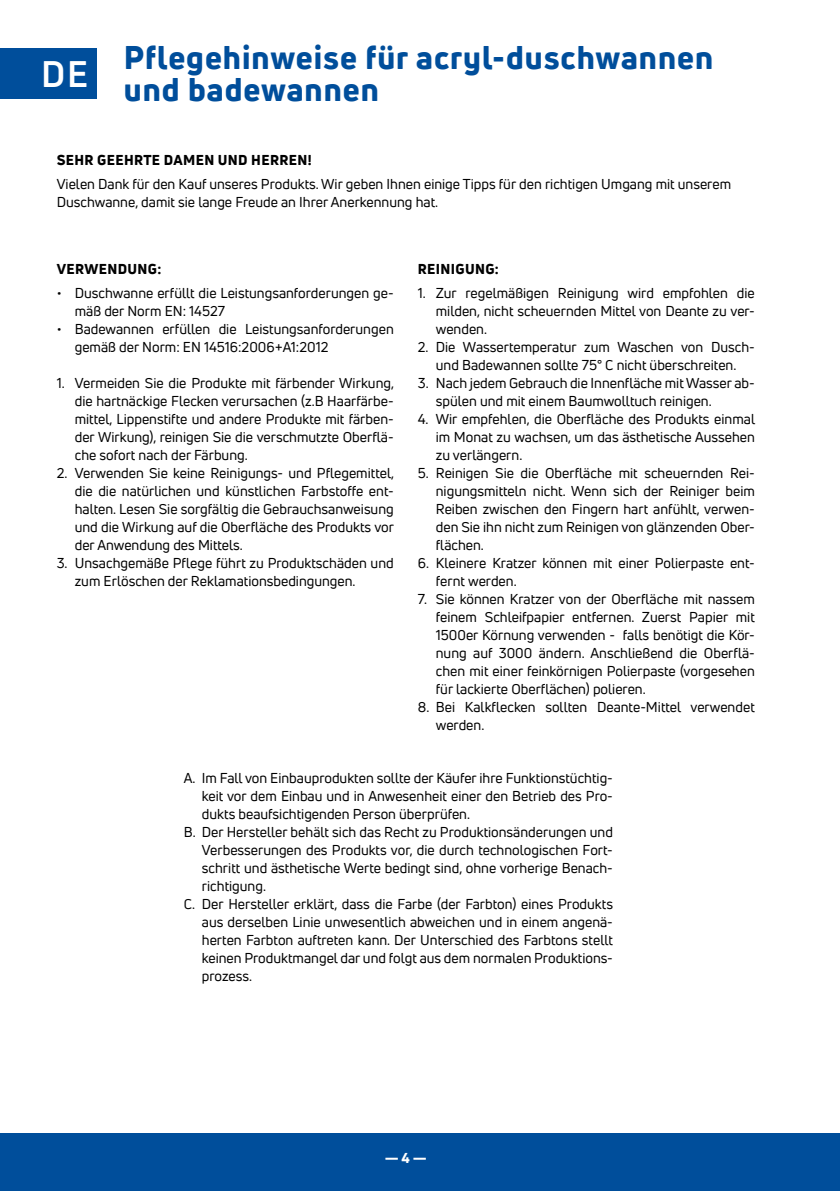
<style>
.page{position:relative;width:840px;height:1191px;background:#fff}
.page>*{position:absolute;margin:0;border:0;box-sizing:border-box;transform-origin:0 0}
.TYTUL{font:700 36px "Uni Neue";color:#fff}
.TYTUL-2{font:800 32px/32px "Uni Neue";letter-spacing:.03em;color:#004e9b}
.TEXT{font:14px/18px "Uni Neue";color:#000;text-align:justify}
.PODTYTUL{font:800 14px "Uni Neue";letter-spacing:.025em;color:#000}
.t1{font:800 14px "Uni Neue";color:#fff}
</style>
<div class="page">
<div style="left:0;top:1133px;width:839px;height:58px;background:#004e9b"></div>
<div style="left:0;top:48px;width:96px;height:51px;background:#004e9b"></div>
<hr style="left:839px;top:48px;width:1px;height:51px;background:#004e9b">
<p class="TYTUL" style="left:41px;top:52px;width:49px">DE</p>
<p class="TYTUL-2" style="left:124px;top:41px;width:590px">Pflegehinweise für acryl-duschwannen und badewannen</p>
<p class="PODTYTUL" style="left:57px;top:150px;width:256px">SEHR GEEHRTE DAMEN UND HERREN!</p>
<p class="TEXT" style="left:57px;top:175px;width:675px">Vielen Dank für den Kauf unseres Produkts. Wir geben Ihnen einige Tipps für den richtigen Umgang mit unserem<br>Duschwanne, damit sie lange Freude an Ihrer Anerkennung hat.</p>
<p class="PODTYTUL" style="left:57px;top:260px;width:106px">VERWENDUNG:</p>
<p class="TEXT" style="left:75px;top:284px;width:320px;text-indent:-18px">• Duschwanne erfüllt die Leistungsanforderungen ge&shy;mäß der Norm EN: 14527</p>
<p class="TEXT" style="left:75px;top:320px;width:320px;text-indent:-18px">• Badewannen erfüllen die Leistungsanforderungen gemäß der Norm: EN 14516:2006+A1:2012</p>
<p class="TEXT" style="left:75px;top:374px;width:320px;text-indent:-18px">1. Vermeiden Sie die Produkte mit färbender Wirkung, die hartnäckige Flecken verursachen (z.B Haarfärbe&shy;mittel, Lippenstifte und andere Produkte mit färben&shy;der Wirkung), reinigen Sie die verschmutzte Oberflä&shy;che sofort nach der Färbung.</p>
<p class="TEXT" style="left:75px;top:464px;width:320px;text-indent:-18px">2. Verwenden Sie keine Reinigungs- und Pflegemittel, die die natürlichen und künstlichen Farbstoffe ent&shy;halten. Lesen Sie sorgfältig die Gebrauchsanweisung und die Wirkung auf die Oberfläche des Produkts vor der Anwendung des Mittels.</p>
<p class="TEXT" style="left:75px;top:554px;width:320px;text-indent:-18px">3. Unsachgemäße Pflege führt zu Produktschäden und zum Erlöschen der Reklamationsbedingungen.</p>
<p class="PODTYTUL" style="left:417px;top:260px;width:83px">REINIGUNG:</p>
<p class="TEXT" style="left:435px;top:284px;width:320px;text-indent:-18px">1. Zur regelmäßigen Reinigung wird empfohlen die milden, nicht scheuernden Mittel von Deante zu ver&shy;wenden.</p>
<p class="TEXT" style="left:417px;top:338px;width:338px;text-align:center">2. Die Wassertemperatur zum Waschen von Dusch&shy;und Badewannen sollte 75° C nicht überschreiten.</p>
<p class="TEXT" style="left:435px;top:374px;width:320px;text-indent:-18px">3. Nach jedem Gebrauch die Innenfläche mit Wasser ab&shy;spülen und mit einem Baumwolltuch reinigen.</p>
<p class="TEXT" style="left:435px;top:410px;width:320px;text-indent:-18px">4. Wir empfehlen, die Oberfläche des Produkts einmal im Monat zu wachsen, um das ästhetische Aussehen zu verlängern.</p>
<p class="TEXT" style="left:435px;top:464px;width:320px;text-indent:-18px">5. Reinigen Sie die Oberfläche mit scheuernden Rei&shy;nigungsmitteln nicht. Wenn sich der Reiniger beim Reiben zwischen den Fingern hart anfühlt, verwen&shy;den Sie ihn nicht zum Reinigen von glänzenden Ober&shy;flächen.</p>
<p class="TEXT" style="left:435px;top:554px;width:320px;text-indent:-18px">6. Kleinere Kratzer können mit einer Polierpaste ent&shy;fernt werden.</p>
<p class="TEXT" style="left:435px;top:590px;width:320px;text-indent:-18px">7. Sie können Kratzer von der Oberfläche mit nassem feinem Schleifpapier entfernen. Zuerst Papier mit 1500er Körnung verwenden - falls benötigt die Kör&shy;nung auf 3000 ändern. Anschließend die Oberflä&shy;chen mit einer feinkörnigen Polierpaste (vorgesehen für lackierte Oberflächen) polieren.</p>
<p class="TEXT" style="left:435px;top:698px;width:320px;text-indent:-18px">8. Bei Kalkflecken sollten Deante-Mittel verwendet werden.</p>
<p class="TEXT" style="left:202px;top:769px;width:412px;text-indent:-18px">A. Im Fall von Einbauprodukten sollte der Käufer ihre Funktionstüchtig&shy;keit vor dem Einbau und in Anwesenheit einer den Betrieb des Pro&shy;dukts beaufsichtigenden Person überprüfen.</p>
<p class="TEXT" style="left:202px;top:823px;width:412px;text-indent:-18px">B. Der Hersteller behält sich das Recht zu Produktionsänderungen und Verbesserungen des Produkts vor, die durch technologischen Fort&shy;schritt und ästhetische Werte bedingt sind, ohne vorherige Benach&shy;richtigung.</p>
<p class="TEXT" style="left:202px;top:895px;width:412px;text-indent:-18px">C. Der Hersteller erklärt, dass die Farbe (der Farbton) eines Produkts aus derselben Linie unwesentlich abweichen und in einem angenä&shy;herten Farbton auftreten kann. Der Unterschied des Farbtons stellt keinen Produktmangel dar und folgt aus dem normalen Produktions&shy;prozess.</p>
<p class="t1" style="left:384px;top:1148px;width:44px">— 4 —</p>
</div>
